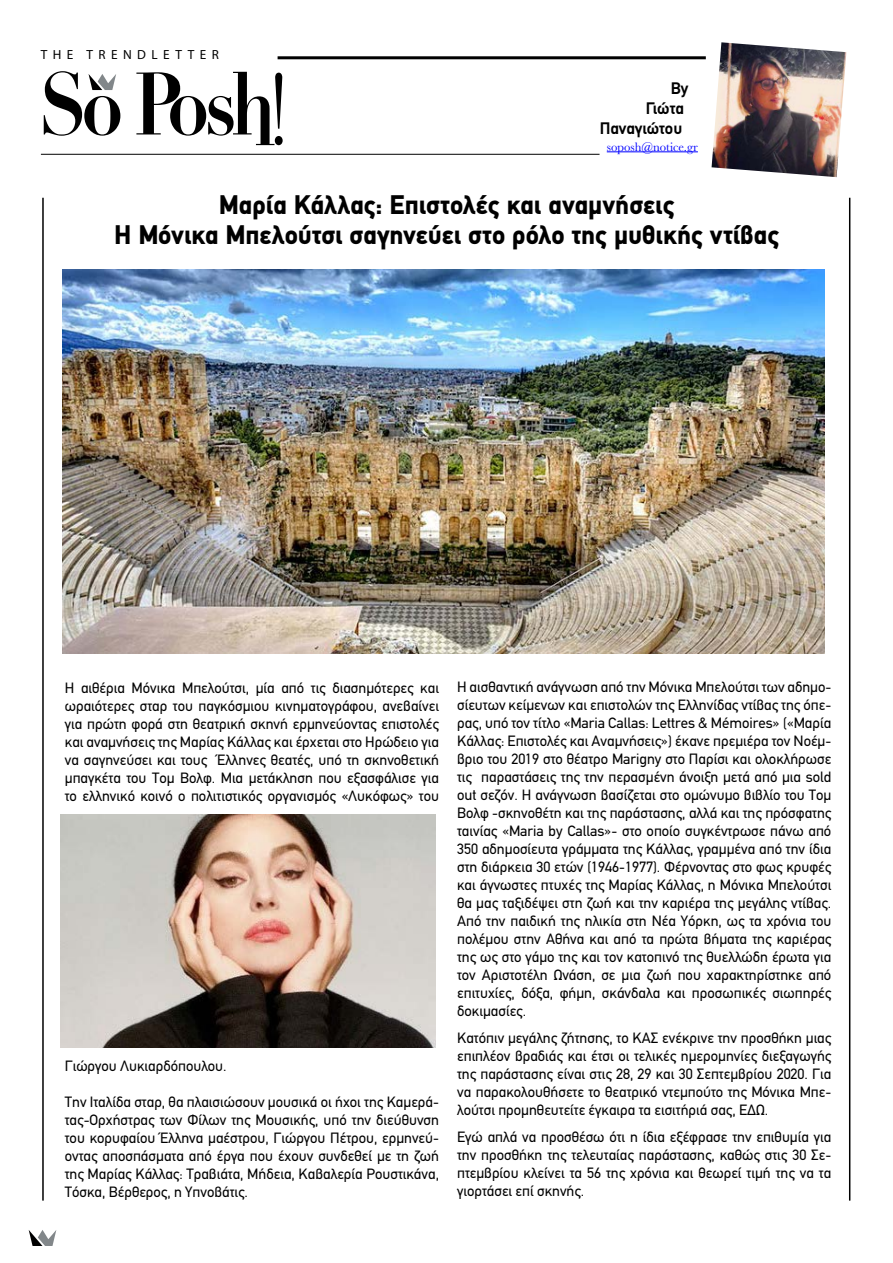
<style>
.page{position:relative;width:893px;height:1263px;background:#fff}
.page>*{position:absolute;margin:0;border:0;box-sizing:border-box;transform-origin:0 0}
.t1{font:900 27px/30px "PF Din Text";color:#000;text-align:center}
.t2{font:700 16.8px "PF Din Text";color:#000}
.t3{font:15px/18px "PF Din Text";color:#000;text-align:justify}
.t4{font:13.2px "Myriad Pro";letter-spacing:.41em;color:#000}
.t5{font:12.75px "Baskerville";color:#00f}
</style>
<div class="page">
<hr style="left:41px;top:154px;width:558px;height:1px;background:#000">
<hr style="left:278px;top:56px;width:428px;height:3px;background:#000">
<svg style="left:44px;top:71px;width:76px;height:65px"></svg>
<svg style="left:136px;top:72px;width:147px;height:73px"></svg>
<img style="left:712px;top:42px;width:134px;height:135px">
<hr style="left:42px;top:198px;width:2px;height:1002px;background:#000">
<hr style="left:849px;top:198px;width:1px;height:1002px;background:#000">
<svg style="left:29px;top:1230px;width:27px;height:16px"></svg>
<hr style="left:607px;top:152px;width:91px;height:1px;background:#00f">
<img style="left:62px;top:270px;width:763px;height:383px">
<img style="left:60px;top:815px;width:375px;height:232px">
<p class="t4" style="left:41px;top:47px;width:179px">THE TRENDLETTER</p>
<p class="t2" style="left:671px;top:78px;width:19px">By</p>
<p class="t2" style="left:646px;top:98px;width:40px">Γιώτα</p>
<p class="t2" style="left:600px;top:118px;width:84px">Παναγιώτου</p>
<p class="t5" style="left:607px;top:138px;width:93px">soposh@notice.gr</p>
<h1 class="t1" style="left:114px;top:190px;width:667px">Μαρία Κάλλας: Επιστολές και αναμνήσεις<br>Η Μόνικα Μπελούτσι σαγηνεύει στο ρόλο της μυθικής ντίβας</h1>
<p class="t3" style="left:65px;top:679px;width:376px">Η αιθέρια Μόνικα Μπελούτσι, μία από τις διασημότερες και ωραιότερες σταρ του παγκόσμιου κινηματογράφου, ανεβαίνει για πρώτη φορά στη θεατρική σκηνή ερμηνεύοντας επιστολές και αναμνήσεις της Μαρίας Κάλλας και έρχεται στο Ηρώδειο για να σαγηνεύσει και τους Έλληνες θεατές, υπό τη σκηνοθετική μπαγκέτα του Τομ Βολφ. Μια μετάκληση που εξασφάλισε για το ελληνικό κοινό ο πολιτιστικός οργανισμός «Λυκόφως» του</p>
<p class="t3" style="left:65px;top:1057px;width:163px">Γιώργου Λυκιαρδόπουλου.</p>
<p class="t3" style="left:65px;top:1093px;width:376px">Την Ιταλίδα σταρ, θα πλαισιώσουν μουσικά οι ήχοι της Καμερά&shy;τας-Ορχήστρας των Φίλων της Μουσικής, υπό την διεύθυνση του κορυφαίου Έλληνα μαέστρου, Γιώργου Πέτρου, ερμηνεύ&shy;οντας αποσπάσματα από έργα που έχουν συνδεθεί με τη ζωή της Μαρίας Κάλλας: Τραβιάτα, Μήδεια, Καβαλερία Ρουστικάνα, Τόσκα, Βέρθερος, η Υπνοβάτις.</p>
<p class="t3" style="left:457px;top:678px;width:376px">Η αισθαντική ανάγνωση από την Μόνικα Μπελούτσι των αδημο&shy;σίευτων κείμενων και επιστολών της Ελληνίδας ντίβας της όπε&shy;ρας, υπό τον τίτλο «Maria Callas: Lettres &amp; Mémoires» («Μαρία Κάλλας: Επιστολές και Αναμνήσεις») έκανε πρεμιέρα τον Νοέμ&shy;βριο του 2019 στο θέατρο Marigny στο Παρίσι και ολοκλήρωσε τις παραστάσεις της την περασμένη άνοιξη μετά από μια sold out σεζόν. Η ανάγνωση βασίζεται στο ομώνυμο βιβλίο του Τομ Βολφ -σκηνοθέτη και της παράστασης, αλλά και της πρόσφατης ταινίας «Maria by Callas»- στο οποίο συγκέντρωσε πάνω από 350 αδημοσίευτα γράμματα της Κάλλας, γραμμένα από την ίδια στη διάρκεια 30 ετών (1946-1977). Φέρνοντας στο φως κρυφές και άγνωστες πτυχές της Μαρίας Κάλλας, η Μόνικα Μπελούτσι θα μας ταξιδέψει στη ζωή και την καριέρα της μεγάλης ντίβας.<br>Από την παιδική της ηλικία στη Νέα Υόρκη, ως τα χρόνια του πολέμου στην Αθήνα και από τα πρώτα βήματα της καριέρας της ως στο γάμο της και τον κατοπινό της θυελλώδη έρωτα για τον Αριστοτέλη Ωνάση, σε μια ζωή που χαρακτηρίστηκε από επιτυχίες, δόξα, φήμη, σκάνδαλα και προσωπικές σιωπηρές δοκιμασίες.</p>
<p class="t3" style="left:457px;top:1029px;width:376px">Κατόπιν μεγάλης ζήτησης, το ΚΑΣ ενέκρινε την προσθήκη μιας επιπλέον βραδιάς και έτσι οι τελικές ημερομηνίες διεξαγωγής της παράστασης είναι στις 28, 29 και 30 Σεπτεμβρίου 2020. Για να παρακολουθήσετε το θεατρικό ντεμπούτο της Μόνικα Μπε&shy;λούτσι προμηθευτείτε έγκαιρα τα εισιτήριά σας, ΕΔΩ.</p>
<p class="t3" style="left:457px;top:1128px;width:376px">Εγώ απλά να προσθέσω ότι η ίδια εξέφρασε την επιθυμία για την προσθήκη της τελευταίας παράστασης, καθώς στις 30 Σε&shy;πτεμβρίου κλείνει τα 56 της χρόνια και θεωρεί τιμή της να τα γιορτάσει επί σκηνής.</p>
</div>
